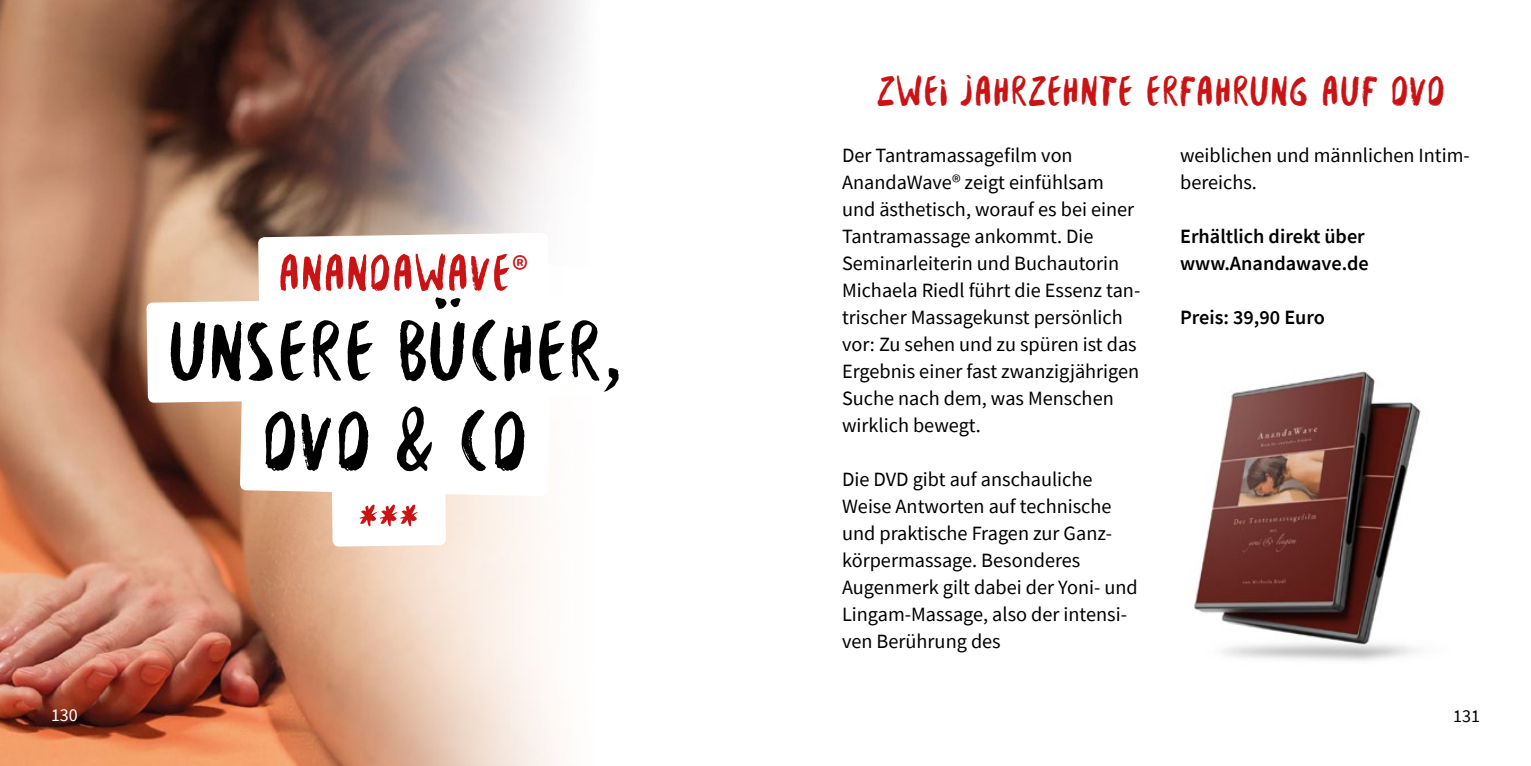
<style>
.page{position:relative;width:1531px;height:766px;background:#fff}
.page>*{position:absolute;margin:0;border:0;box-sizing:border-box;transform-origin:0 0}
.t1{font:90px/90px "Besom";color:#000;text-align:center}
.t2{font:54.9px "Besom";color:#c91315}
.t3{font:45px "Besom";letter-spacing:.005em;color:#c91315}
.t4{font:600 36px "Source Sans Pro";color:#c91315}
.t5{font:20.25px/27px "Source Sans Pro";color:#000}
.t6{font:600 20.25px/27px "Source Sans Pro";color:#000}
.t7{font:18px "Source Sans Pro";color:#fff}
.t8{font:18px "Source Sans Pro";color:#000}
</style>
<div class="page">
<img style="left:0;top:0;width:581px;height:765px">
<img style="left:1194px;top:371px;width:227px;height:290px">
<svg style="left:258px;top:233px;width:291px;height:62px"></svg>
<svg style="left:146px;top:295px;width:435px;height:107px"></svg>
<svg style="left:240px;top:390px;width:310px;height:156px"></svg>
<h2 class="t2" style="left:278px;top:233px;width:235px">ANANDAWAVE</h2>
<h1 class="t1" style="left:168px;top:305px;width:454px">UNSERE BÜCHER,<br>DVD &amp; CD</h1>
<h2 class="t2" style="left:358px;top:483px;width:62px">***</h2>
<h3 class="t4" style="left:512px;top:245px;width:17px">®</h3>
<h3 class="t3" style="left:877px;top:58px;width:570px">ZWEI JAHRZEHNTE ERFAHRUNG AUF DVD</h3>
<p class="t5" style="left:842px;top:142px;width:300px">Der Tantramassagefilm von<br>AnandaWave® zeigt einfühlsam und ästhetisch, worauf es bei einer<br>Tantramassage ankommt. Die<br>Seminarleiterin und Buchautorin<br>Michaela Riedl führt die Essenz tan&shy;trischer Massagekunst persönlich vor: Zu sehen und zu spüren ist das<br>Ergebnis einer fast zwanzigjährigen<br>Suche nach dem, was Menschen wirklich bewegt.</p>
<p class="t5" style="left:842px;top:466px;width:297px">Die DVD gibt auf anschauliche<br>Weise Antworten auf technische und praktische Fragen zur Ganz&shy;körpermassage. Besonderes<br>Augenmerk gilt dabei der Yoni- und<br>Lingam-Massage, also der intensi&shy;ven Berührung des</p>
<p class="t5" style="left:1180px;top:142px;width:291px">weiblichen und männlichen Intim&shy;bereichs.</p>
<p class="t6" style="left:1180px;top:222px;width:190px">Erhältlich direkt über www.Anandawave.de</p>
<p class="t6" style="left:1180px;top:303px;width:146px">Preis: 39,90 Euro</p>
<p class="t7" style="left:51px;top:703px;width:28px">130</p>
<p class="t8" style="left:1453px;top:704px;width:28px">131</p>
</div>
